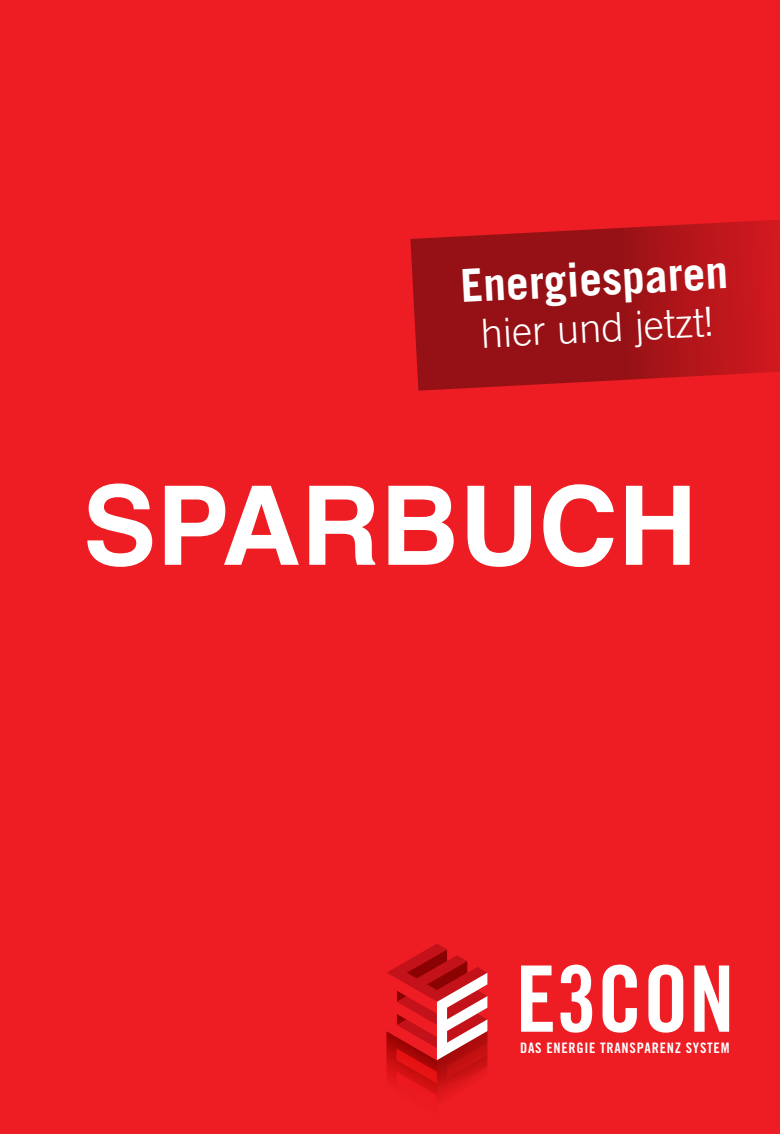
<style>
.page{position:relative;width:780px;height:1134px;background:#ee1d23}
.page>*{position:absolute;margin:0;border:0;box-sizing:border-box;transform-origin:0 0}
.t1{font:700 109.75px "Helvetica";color:#fff}
.t2{font:91.75px "Trade Gothic LT Std Bd Cn 20";color:#fff}
.Fließtext{font:700 45.5px "Trade Gothic LT Std";color:#fff}
.Fließtext-2{font:300 40.25px "Trade Gothic LT Std";color:#fff}
.t3{font:14.5px "Trade Gothic LT Std Bd Cn 20";letter-spacing:.05em;color:#fff}
</style>
<div class="page">
<svg style="left:386px;top:944px;width:101px;height:157px"></svg>
<svg style="left:410px;top:220px;width:370px;height:171px;background:#ac1418"></svg>
<p class="Fließtext" style="left:459px;top:258px;width:269px;rotate:-3deg">Energiesparen</p>
<p class="Fließtext-2" style="left:479px;top:310px;width:234px;rotate:-3deg">hier und jetzt!</p>
<p class="t1" style="left:83px;top:438px;width:615px">SPARBUCH</p>
<p class="t2" style="left:515px;top:943px;width:221px">E3CON</p>
<p class="t3" style="left:520px;top:1039px;width:211px">DAS ENERGIE TRANSPARENZ SYSTEM</p>
</div>
